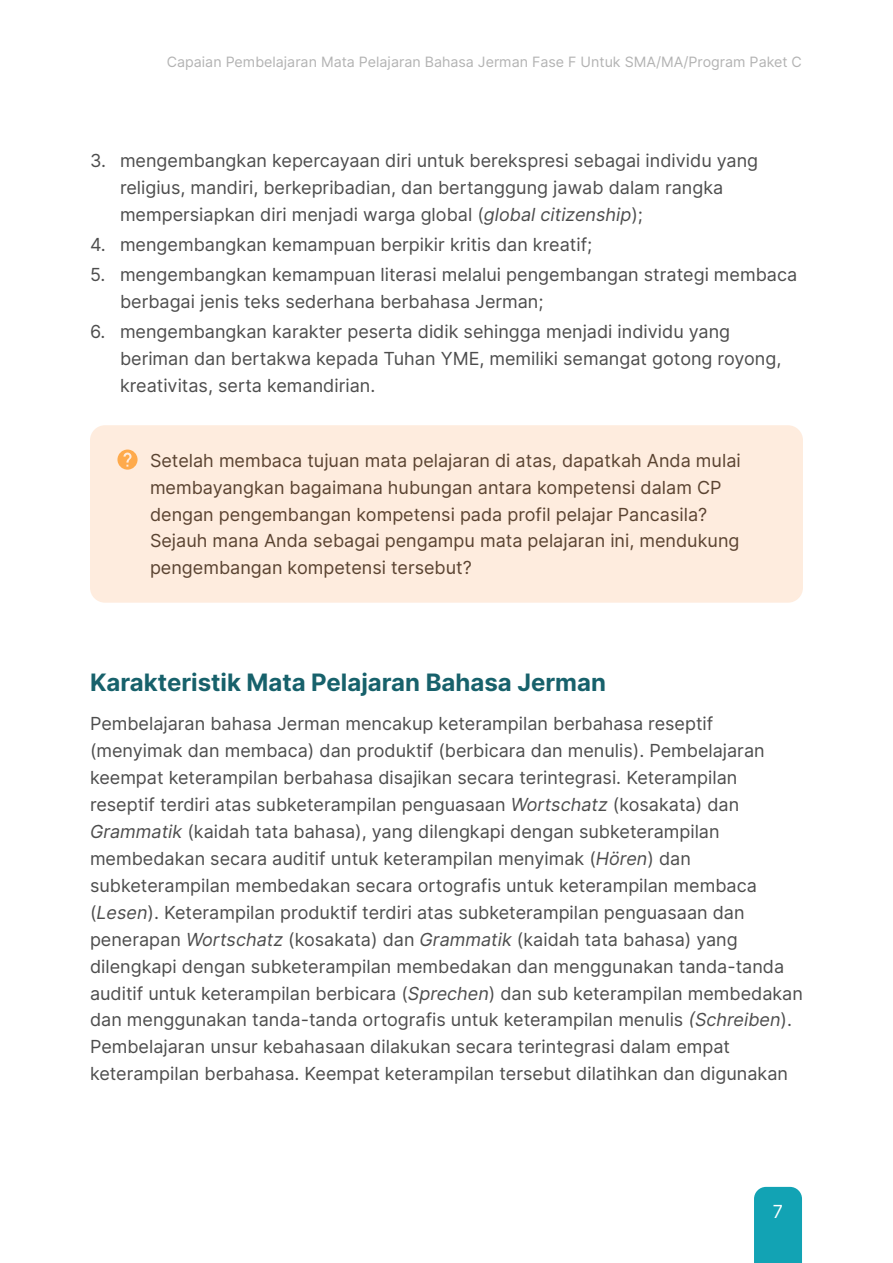
<style>
.page{position:relative;width:893px;height:1263px;background:#fff}
.page>*{position:absolute;margin:0;border:0;box-sizing:border-box;transform-origin:0 0}
.Heading_1{font:700 24px "Inter";color:#17616b}
.t1{font:18px/26.8px "Inter";color:#4d4d4d}
.Orange{font:18px/26.8px "Inter";color:#5a4331}
.t2{font:18px "Inter";color:#fff}
.t3{font:14.25px "Inter";color:#b3b3b3}
.s1{font-style:italic}
</style>
<div class="page">
<div style="left:754px;top:1187px;width:48px;height:76px;background:#12a3b4"></div>
<div style="left:90px;top:425px;width:713px;height:178px;background:#feecde;border-radius:15px"></div>
<svg style="left:117px;top:449px;width:21px;height:21px"></svg>
<p class="t3" style="left:167px;top:51px;width:637px">Capaian Pembelajaran Mata Pelajaran Bahasa Jerman Fase F Untuk SMA/MA/Program Paket C</p>
<p class="t1" style="left:120px;top:147px;width:640px;text-indent:-30px">3. mengembangkan kepercayaan diri untuk berekspresi sebagai individu yang religius, mandiri, berkepribadian, dan bertanggung jawab dalam rangka mempersiapkan diri menjadi warga global (<span class="s1">global citizenship</span>);</p>
<p class="t1" style="left:90px;top:231px;width:504px">4. mengembangkan kemampuan berpikir kritis dan kreatif;</p>
<p class="t1" style="left:120px;top:261px;width:679px;text-indent:-30px">5. mengembangkan kemampuan literasi melalui pengembangan strategi membaca berbagai jenis teks sederhana berbahasa Jerman;</p>
<p class="t1" style="left:120px;top:318px;width:663px;text-indent:-30px">6. mengembangkan karakter peserta didik sehingga menjadi individu yang beriman dan bertakwa kepada Tuhan YME, memiliki semangat gotong royong, kreativitas, serta kemandirian.</p>
<p class="Orange" style="left:150px;top:446px;width:592px">Setelah membaca tujuan mata pelajaran di atas, dapatkah Anda mulai membayangkan bagaimana hubungan antara kompetensi dalam CP dengan pengembangan kompetensi pada profil pelajar Pancasila?<br>Sejauh mana Anda sebagai pengampu mata pelajaran ini, mendukung pengembangan kompetensi tersebut?</p>
<p class="Heading_1" style="left:90px;top:665px;width:517px">Karakteristik Mata Pelajaran Bahasa Jerman</p>
<p class="t1" style="left:90px;top:710px;width:714px">Pembelajaran bahasa Jerman mencakup keterampilan berbahasa reseptif (menyimak dan membaca) dan produktif (berbicara dan menulis). Pembelajaran keempat keterampilan berbahasa disajikan secara terintegrasi. Keterampilan reseptif terdiri atas subketerampilan penguasaan <span class="s1">Wortschatz</span> (kosakata) dan <span class="s1">Grammatik</span> (kaidah tata bahasa), yang dilengkapi dengan subketerampilan membedakan secara auditif untuk keterampilan menyimak (<span class="s1">Hören</span>) dan subketerampilan membedakan secara ortografis untuk keterampilan membaca (<span class="s1">Lesen</span>). Keterampilan produktif terdiri atas subketerampilan penguasaan dan penerapan <span class="s1">Wortschatz</span> (kosakata) dan <span class="s1">Grammatik</span> (kaidah tata bahasa) yang dilengkapi dengan subketerampilan membedakan dan menggunakan tanda-tanda auditif untuk keterampilan berbicara (<span class="s1">Sprechen</span>) dan sub keterampilan membedakan dan menggunakan tanda-tanda ortografis untuk keterampilan menulis <span class="s1">(Schreiben</span>).<br>Pembelajaran unsur kebahasaan dilakukan secara terintegrasi dalam empat keterampilan berbahasa. Keempat keterampilan tersebut dilatihkan dan digunakan</p>
<p class="t2" style="left:773px;top:1198px;width:12px">7</p>
</div>
